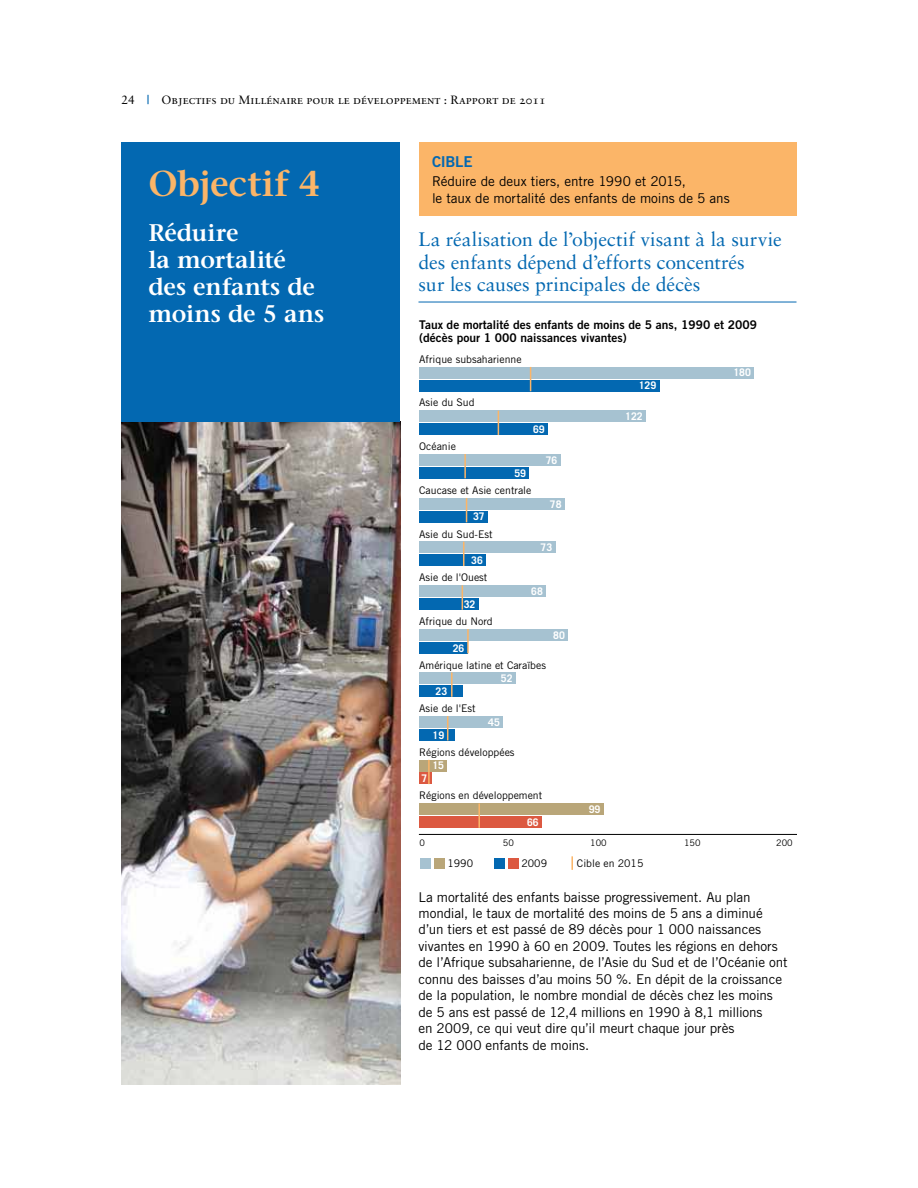
<style>
.page{position:relative;width:918px;height:1188px;background:#fff}
.page>*{position:absolute;margin:0;border:0;box-sizing:border-box;transform-origin:0 0}
.t1{font:600 36px "Stone Serif Std";letter-spacing:-.005em;color:#fbb568}
.t2{font:600 24px/27px "Stone Serif Std";color:#fff}
.t3{font:19.5px/22.5px "Sabon LT Std";color:#0368b1}
.t4{font:15px "Trade Gothic LT Std Bd 2";letter-spacing:-.02em;color:#0368b1}
.t5{font:13.5px/16.5px "Trade Gothic LT Std";letter-spacing:-.005em;color:#000}
.t6{font:12px/13.5px "Trade Gothic LT Std Bd 2";color:#000}
.t7{font:12px "Sabon LT Std";color:#000}
.t8{font:10.5px "Trade Gothic LT Std";color:#000}
.t9{font:700 10.5px "Trade Gothic LT Std";color:#fff}
.t10{font:9px "Trade Gothic LT Std";color:#000}
.s1{font-weight:700;color:#0368b1}
</style>
<div class="page">
<img style="left:122px;top:422px;width:278px;height:663px">
<div style="left:122px;top:143px;width:278px;height:279px;background:#0368b1"></div>
<hr style="left:419px;top:302px;width:378px;height:1px;background:#0368b1">
<div style="left:419px;top:142px;width:378px;height:74px;background:#fbb568"></div>
<div style="left:419px;top:816px;width:123px;height:12px;background:#dc5941"></div>
<div style="left:419px;top:804px;width:184px;height:11px;background:#b9a679"></div>
<hr style="left:478px;top:804px;width:2px;height:24px;background:#fbb568">
<div style="left:419px;top:773px;width:13px;height:11px;background:#dc5941"></div>
<div style="left:419px;top:760px;width:28px;height:11px;background:#b9a679"></div>
<hr style="left:428px;top:760px;width:2px;height:24px;background:#fbb568">
<div style="left:419px;top:729px;width:36px;height:11px;background:#0368b1"></div>
<div style="left:419px;top:716px;width:84px;height:12px;background:#a6c2d1"></div>
<svg style="left:447px;top:716px;width:1px;height:24px"></svg>
<div style="left:419px;top:685px;width:43px;height:12px;background:#0368b1"></div>
<div style="left:419px;top:672px;width:97px;height:12px;background:#a6c2d1"></div>
<hr style="left:451px;top:672px;width:2px;height:25px;background:#fbb568">
<div style="left:419px;top:642px;width:48px;height:11px;background:#0368b1"></div>
<div style="left:419px;top:629px;width:149px;height:11px;background:#a6c2d1"></div>
<hr style="left:467px;top:629px;width:2px;height:24px;background:#fbb568">
<div style="left:419px;top:598px;width:59px;height:12px;background:#0368b1"></div>
<div style="left:419px;top:585px;width:127px;height:12px;background:#a6c2d1"></div>
<svg style="left:462px;top:585px;width:1px;height:25px"></svg>
<div style="left:419px;top:555px;width:67px;height:11px;background:#0368b1"></div>
<div style="left:419px;top:542px;width:136px;height:11px;background:#a6c2d1"></div>
<svg style="left:463px;top:542px;width:1px;height:24px"></svg>
<div style="left:419px;top:511px;width:69px;height:11px;background:#0368b1"></div>
<div style="left:419px;top:498px;width:146px;height:11px;background:#a6c2d1"></div>
<svg style="left:466px;top:498px;width:1px;height:24px"></svg>
<div style="left:419px;top:467px;width:110px;height:12px;background:#0368b1"></div>
<div style="left:419px;top:454px;width:141px;height:11px;background:#a6c2d1"></div>
<hr style="left:464px;top:454px;width:2px;height:24px;background:#fbb568">
<div style="left:419px;top:424px;width:129px;height:11px;background:#0368b1"></div>
<div style="left:419px;top:411px;width:227px;height:11px;background:#a6c2d1"></div>
<svg style="left:498px;top:411px;width:1px;height:24px"></svg>
<div style="left:419px;top:380px;width:240px;height:11px;background:#0368b1"></div>
<div style="left:419px;top:367px;width:335px;height:11px;background:#a6c2d1"></div>
<svg style="left:530px;top:367px;width:1px;height:24px"></svg>
<hr style="left:419px;top:834px;width:378px;height:1px;background:#000">
<div style="left:420px;top:858px;width:11px;height:10px;background:#a6c2d1"></div>
<div style="left:508px;top:858px;width:10px;height:10px;background:#dc5941"></div>
<div style="left:434px;top:858px;width:10px;height:10px;background:#b9a679"></div>
<div style="left:494px;top:858px;width:11px;height:10px;background:#0368b1"></div>
<svg style="left:571px;top:856px;width:2px;height:14px"></svg>
<p class="t7" style="left:122px;top:94px;width:426px">24 <span class="s1">|</span> Objectifs du Millénaire pour le développement : Rapport de 2011</p>
<h1 class="t1" style="left:149px;top:162px;width:173px">Objectif 4</h1>
<h2 class="t2" style="left:149px;top:219px;width:177px">Réduire<br>la mortalité des enfants de moins de 5 ans</h2>
<p class="t4" style="left:432px;top:156px;width:42px">CIBLE</p>
<p class="t5" style="left:432px;top:174px;width:299px">Réduire de deux tiers, entre 1990 et 2015,<br>le taux de mortalité des enfants de moins de 5 ans</p>
<h3 class="t3" style="left:419px;top:230px;width:365px">La réalisation de l’objectif visant à la survie des enfants dépend d’efforts concentrés<br>sur les causes principales de décès</h3>
<p class="t6" style="left:419px;top:318px;width:340px">Taux de mortalité des enfants de moins de 5 ans, 1990 et 2009 (décès pour 1 000 naissances vivantes)</p>
<p class="t8" style="left:419px;top:355px;width:104px">Afrique subsaharienne</p>
<p class="t8" style="left:419px;top:399px;width:57px">Asie du Sud</p>
<p class="t8" style="left:419px;top:443px;width:38px">Océanie</p>
<p class="t9" style="left:533px;top:423px;width:13px">69</p>
<p class="t9" style="left:514px;top:467px;width:13px">59</p>
<p class="t9" style="left:546px;top:454px;width:13px">76</p>
<p class="t8" style="left:419px;top:486px;width:114px">Caucase et Asie centrale</p>
<p class="t9" style="left:473px;top:511px;width:13px">37</p>
<p class="t8" style="left:419px;top:530px;width:75px">Asie du Sud-Est</p>
<p class="t9" style="left:471px;top:554px;width:13px">36</p>
<p class="t8" style="left:419px;top:574px;width:70px">Asie de l'Ouest</p>
<p class="t9" style="left:550px;top:498px;width:13px">78</p>
<p class="t9" style="left:541px;top:541px;width:13px">73</p>
<p class="t9" style="left:464px;top:598px;width:13px">32</p>
<p class="t8" style="left:419px;top:617px;width:75px">Afrique du Nord</p>
<p class="t9" style="left:453px;top:642px;width:13px">26</p>
<p class="t9" style="left:531px;top:585px;width:13px">68</p>
<p class="t9" style="left:553px;top:629px;width:13px">80</p>
<p class="t8" style="left:419px;top:661px;width:128px">Amérique latine et Caraïbes</p>
<p class="t9" style="left:436px;top:685px;width:13px">23</p>
<p class="t8" style="left:419px;top:704px;width:58px">Asie de l'Est</p>
<p class="t9" style="left:433px;top:729px;width:13px">19</p>
<p class="t9" style="left:501px;top:673px;width:13px">52</p>
<p class="t9" style="left:488px;top:716px;width:13px">45</p>
<p class="t8" style="left:419px;top:748px;width:97px">Régions développées</p>
<p class="t9" style="left:432px;top:760px;width:13px">15</p>
<p class="t9" style="left:422px;top:773px;width:7px">7</p>
<p class="t8" style="left:419px;top:792px;width:125px">Régions en développement</p>
<p class="t9" style="left:527px;top:816px;width:13px">66</p>
<p class="t9" style="left:589px;top:803px;width:13px">99</p>
<p class="t9" style="left:639px;top:380px;width:19px">129</p>
<p class="t9" style="left:625px;top:410px;width:19px">122</p>
<p class="t9" style="left:733px;top:367px;width:19px">180</p>
<p class="t10" style="left:419px;top:840px;width:7px">0</p>
<p class="t10" style="left:503px;top:840px;width:12px">50</p>
<p class="t10" style="left:590px;top:840px;width:18px">100</p>
<p class="t10" style="left:684px;top:840px;width:18px">150</p>
<p class="t10" style="left:776px;top:840px;width:18px">200</p>
<p class="t8" style="left:447px;top:860px;width:27px">1990</p>
<p class="t8" style="left:521px;top:860px;width:27px">2009</p>
<p class="t8" style="left:577px;top:860px;width:68px">Cible en 2015</p>
<p class="t5" style="left:419px;top:890px;width:371px">La mortalité des enfants baisse progressivement. Au plan mondial, le taux de mortalité des moins de 5 ans a diminué d’un tiers et est passé de 89 décès pour 1 000 naissances vivantes en 1990 à 60 en 2009. Toutes les régions en dehors de l’Afrique subsaharienne, de l’Asie du Sud et de l’Océanie ont connu des baisses d’au moins 50 %. En dépit de la croissance de la population, le nombre mondial de décès chez les moins de 5 ans est passé de 12,4 millions en 1990 à 8,1 millions<br>en 2009, ce qui veut dire qu’il meurt chaque jour près<br>de 12 000 enfants de moins.</p>
</div>
